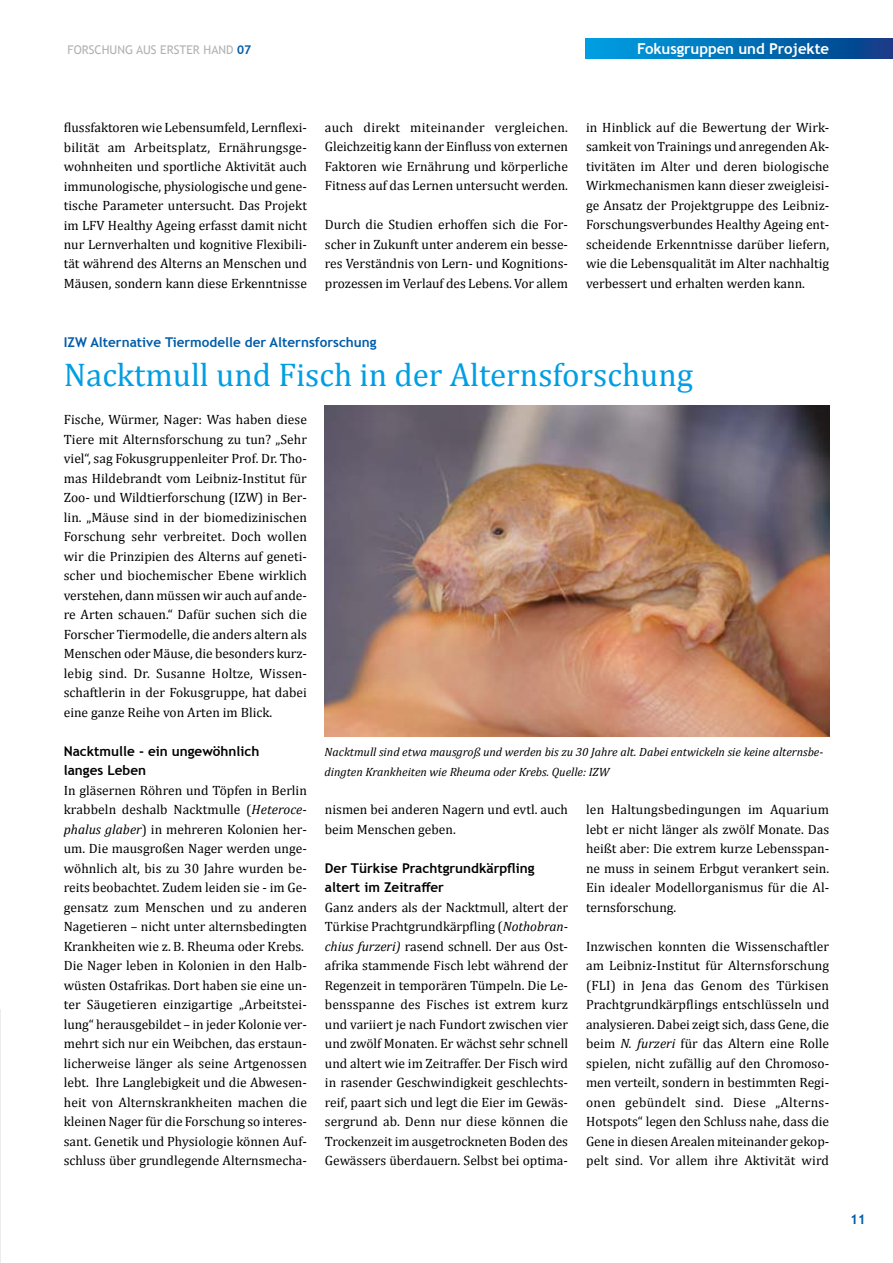
<style>
.page{position:relative;width:893px;height:1263px;background:#fff}
.page>*{position:absolute;margin:0;border:0;box-sizing:border-box;transform-origin:0 0}
.t1{font:33px "Cambria";color:#009ee3}
.t2{font:700 15px "Trebuchet MS";letter-spacing:-.005em;color:#fff}
.t3{font:13.5px/19.5px "Cambria";color:#000;text-align:justify}
.t4{font:700 13.5px/19.5px "Trebuchet MS";color:#000}
.t5{font:700 13.5px "Trebuchet MS";color:#005ca9}
.t6{font:italic 12px/19.5px "Cambria";color:#000}
.t7{font:12px "Trebuchet MS";color:#b1b2b3}
.s1{font-weight:700;color:#005ca9}
.s2{font-style:italic}
</style>
<div class="page">
<svg style="left:585px;top:39px;width:308px;height:20px;background:#026fb5"></svg>
<hr style="left:0;top:1010px;width:1px;height:253px;background:#ececed">
<img style="left:325px;top:405px;width:504px;height:331px">
<p class="t7" style="left:67px;top:42px;width:185px">FORSCHUNG AUS ERSTER HAND <span class="s1">07</span></p>
<p class="t2" style="left:637px;top:39px;width:194px">Fokusgruppen und Projekte</p>
<p class="t3" style="left:64px;top:118px;width:245px">flussfaktoren wie Lebensumfeld, Lernflexi&shy;bilität am Arbeitsplatz, Ernährungsge&shy;wohnheiten und sportliche Aktivität auch immunologische, physiologische und gene&shy;tische Parameter untersucht. Das Projekt im LFV Healthy Ageing erfasst damit nicht nur Lernverhalten und kognitive Flexibili&shy;tät während des Alterns an Menschen und Mäusen, sondern kann diese Erkenntnisse</p>
<p class="t3" style="left:325px;top:118px;width:245px">auch direkt miteinander vergleichen.<br>Gleichzeitig kann der Einfluss von externen Faktoren wie Ernährung und körperliche Fitness auf das Lernen untersucht werden.</p>
<p class="t3" style="left:325px;top:215px;width:245px">Durch die Studien erhoffen sich die For&shy;scher in Zukunft unter anderem ein besse&shy;res Verständnis von Lern- und Kognitions&shy;prozessen im Verlauf des Lebens. Vor allem</p>
<p class="t3" style="left:586px;top:117px;width:245px">in Hinblick auf die Bewertung der Wirk&shy;samkeit von Trainings und anregenden Ak&shy;tivitäten im Alter und deren biologische Wirkmechanismen kann dieser zweigleisi&shy;ge Ansatz der Projektgruppe des Leibniz-Forschungsverbundes Healthy Ageing ent&shy;scheidende Erkenntnisse darüber liefern, wie die Lebensqualität im Alter nachhaltig verbessert und erhalten werden kann.</p>
<p class="t5" style="left:64px;top:333px;width:314px">IZW Alternative Tiermodelle der Alternsforschung</p>
<h1 class="t1" style="left:64px;top:355px;width:631px">Nacktmull und Fisch in der Alternsforschung</h1>
<p class="t3" style="left:64px;top:410px;width:245px">Fische, Würmer, Nager: Was haben diese Tiere mit Alternsforschung zu tun? „Sehr viel“, sag Fokusgruppenleiter Prof. Dr. Tho&shy;mas Hildebrandt vom Leibniz-Institut für Zoo- und Wildtierforschung (IZW) in Ber&shy;lin. „Mäuse sind in der biomedizinischen Forschung sehr verbreitet. Doch wollen wir die Prinzipien des Alterns auf geneti&shy;scher und biochemischer Ebene wirklich verstehen, dann müssen wir auch auf ande&shy;re Arten schauen.“ Dafür suchen sich die Forscher Tiermodelle, die anders altern als Menschen oder Mäuse, die besonders kurz&shy;lebig sind. Dr. Susanne Holtze, Wissen&shy;schaftlerin in der Fokusgruppe, hat dabei eine ganze Reihe von Arten im Blick.</p>
<p class="t4" style="left:64px;top:741px;width:197px">Nacktmulle - ein ungewöhnlich langes Leben</p>
<p class="t3" style="left:64px;top:780px;width:245px;text-align:left">In gläsernen Röhren und Töpfen in Berlin krabbeln deshalb Nacktmulle (<span class="s2">Heteroce&shy;phalus glaber</span>) in mehreren Kolonien her&shy;um. Die mausgroßen Nager werden unge&shy;wöhnlich alt, bis zu 30 Jahre wurden be&shy;reits beobachtet. Zudem leiden sie - im Ge&shy;gensatz zum Menschen und zu anderen Nagetieren – nicht unter alternsbedingten Krankheiten wie z. B. Rheuma oder Krebs.<br>Die Nager leben in Kolonien in den Halb&shy;wüsten Ostafrikas. Dort haben sie eine un&shy;ter Säugetieren einzigartige „Arbeitstei&shy;lung“ herausgebildet – in jeder Kolonie ver&shy;mehrt sich nur ein Weibchen, das erstaun&shy;licherweise länger als seine Artgenossen lebt. Ihre Langlebigkeit und die Abwesen&shy;heit von Alternskrankheiten machen die kleinen Nager für die Forschung so interes&shy;sant. Genetik und Physiologie können Auf&shy;schluss über grundlegende Alternsmecha-</p>
<p class="t6" style="left:325px;top:742px;width:500px">Nacktmull sind etwa mausgroß und werden bis zu 30 Jahre alt. Dabei entwickeln sie keine alternsbe&shy;dingten Krankheiten wie Rheuma oder Krebs. Quelle: IZW</p>
<p class="t3" style="left:325px;top:800px;width:245px">nismen bei anderen Nagern und evtl. auch beim Menschen geben.</p>
<p class="t4" style="left:325px;top:858px;width:211px">Der Türkise Prachtgrundkärpfling altert im Zeitraffer</p>
<p class="t3" style="left:325px;top:897px;width:245px">Ganz anders als der Nacktmull, altert der Türkise Prachtgrundkärpfling (<span class="s2">Nothobran&shy;chius furzeri)</span> rasend schnell. Der aus Ost&shy;afrika stammende Fisch lebt während der Regenzeit in temporären Tümpeln. Die Le&shy;bensspanne des Fisches ist extrem kurz und variiert je nach Fundort zwischen vier und zwölf Monaten. Er wächst sehr schnell und altert wie im Zeitraffer. Der Fisch wird in rasender Geschwindigkeit geschlechts&shy;reif, paart sich und legt die Eier im Gewäs&shy;sergrund ab. Denn nur diese können die Trockenzeit im ausgetrockneten Boden des Gewässers überdauern. Selbst bei optima-</p>
<p class="t3" style="left:586px;top:800px;width:245px">len Haltungsbedingungen im Aquarium lebt er nicht länger als zwölf Monate. Das heißt aber: Die extrem kurze Lebensspan&shy;ne muss in seinem Erbgut verankert sein.<br>Ein idealer Modellorganismus für die Al&shy;ternsforschung.</p>
<p class="t3" style="left:586px;top:936px;width:245px">Inzwischen konnten die Wissenschaftler am Leibniz-Institut für Alternsforschung (FLI) in Jena das Genom des Türkisen Prachtgrundkärpflings entschlüsseln und analysieren. Dabei zeigt sich, dass Gene, die beim <span class="s2">N. furzeri</span> für das Altern eine Rolle spielen, nicht zufällig auf den Chromoso&shy;men verteilt, sondern in bestimmten Regi&shy;onen gebündelt sind. Diese „Alterns-Hotspots“ legen den Schluss nahe, dass die Gene in diesen Arealen miteinander gekop&shy;pelt sind. Vor allem ihre Aktivität wird</p>
<p class="t5" style="left:850px;top:1211px;width:17px">11</p>
</div>
